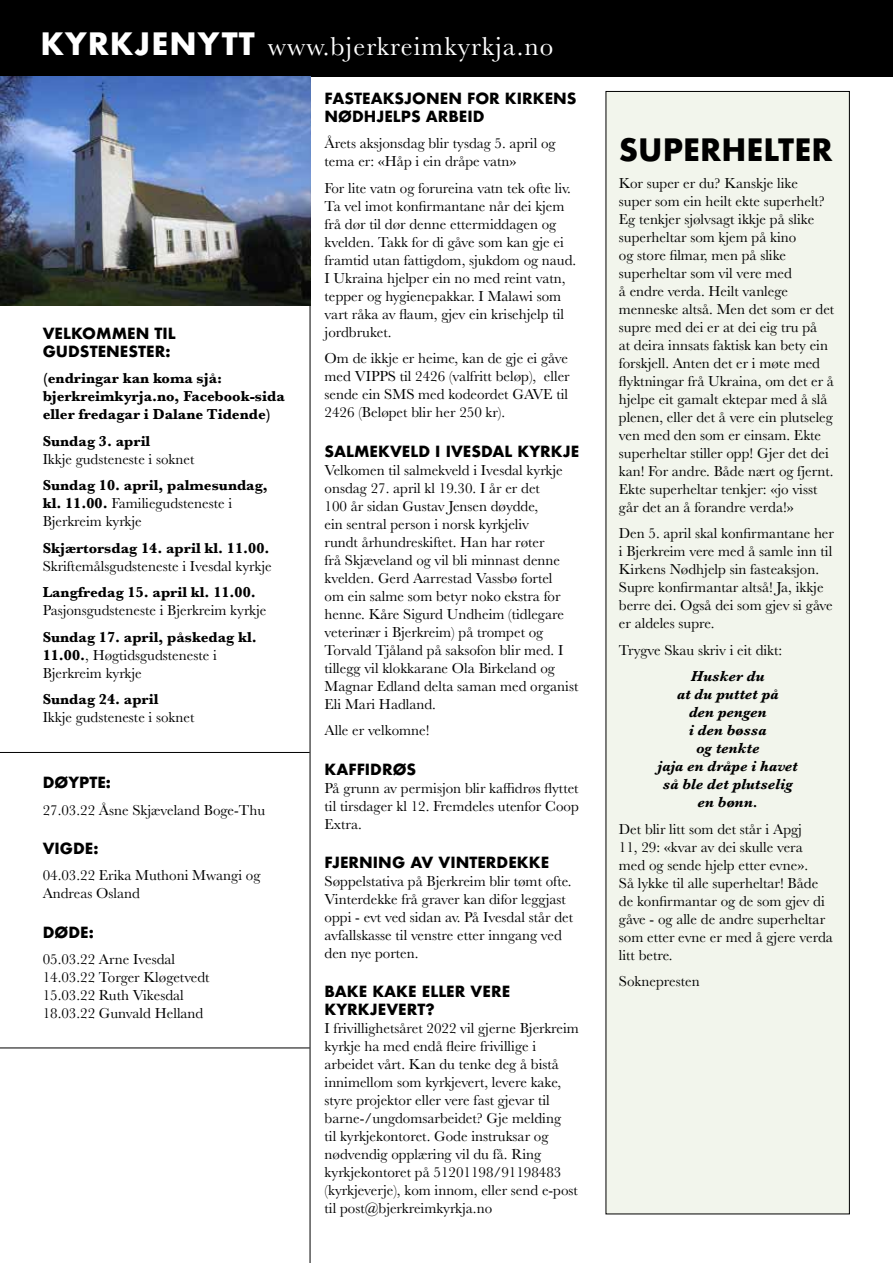
<style>
.page{position:relative;width:893px;height:1263px;background:#fff}
.page>*{position:absolute;margin:0;border:0;box-sizing:border-box;transform-origin:0 0}
.t1{font:700 30px "Futura";color:#000}
.t2{font:27px "Baskerville";letter-spacing:.04em;color:#fff}
.t3{font:15px/18px "Baskerville";color:#000}
.t4{font:700 15px/18px "Baskerville";color:#000}
.t5{font:700 15px/18px "Futura";color:#000}
.t6{font:italic 700 15px/18px "Baskerville";color:#000;text-align:center}
.s1{font-family:"Futura";font-weight:700;font-size:30px}
.s2{font-weight:400}
.s3{font-weight:700}
</style>
<div class="page">
<div style="left:0;top:0;width:893px;height:77px;background:#000"></div>
<hr style="left:310px;top:77px;width:1px;height:1186px;background:#000">
<hr style="left:0;top:752px;width:310px;height:1px;background:#000">
<hr style="left:0;top:1047px;width:310px;height:1px;background:#000">
<img style="left:0;top:77px;width:310px;height:229px">
<div style="left:606px;top:91px;width:243px;height:1123px;background:#f2f5ec"></div>
<h2 class="t2" style="left:41px;top:29px;width:514px"><span class="s1">KYRKJENYTT</span> www.bjerkreimkyrkja.no</h2>
<p class="t5" style="left:43px;top:324px;width:135px">VELKOMMEN TIL<br>GUDSTENESTER:</p>
<p class="t4" style="left:43px;top:370px;width:244px">(endringar kan koma sjå: bjerkreimkyrja.no, Facebook-sida eller fredagar i Dalane Tidende)</p>
<p class="t4" style="left:43px;top:432px;width:109px">Sundag 3. april</p>
<p class="t3" style="left:43px;top:450px;width:153px">Ikkje gudsteneste i soknet</p>
<p class="t4" style="left:43px;top:477px;width:227px">Sundag 10. april, palmesundag, kl. 11.00. <span class="s2">Familiegudsteneste i<br>Bjerkreim kyrkje</span></p>
<p class="t4" style="left:43px;top:539px;width:228px">Skjærtorsdag 14. april kl. 11.00.</p>
<p class="t3" style="left:43px;top:557px;width:230px">Skriftemålsgudsteneste i Ivesdal kyrkje</p>
<p class="t4" style="left:43px;top:584px;width:215px">Langfredag 15. april kl. 11.00.</p>
<p class="t3" style="left:43px;top:602px;width:225px">Pasjonsgudsteneste i Bjerkreim kyrkje</p>
<p class="t3" style="left:43px;top:628px;width:216px"><span class="s3">Sundag 17. april, påskedag kl.<br>11.00.</span>, Høgtidsgudsteneste i<br>Bjerkreim kyrkje</p>
<p class="t4" style="left:43px;top:691px;width:117px">Sundag 24. april</p>
<p class="t3" style="left:43px;top:709px;width:153px">Ikkje gudsteneste i soknet</p>
<p class="t5" style="left:43px;top:773px;width:70px">DØYPTE:</p>
<p class="t3" style="left:43px;top:801px;width:224px">27.03.22 Åsne Skjæveland Boge-Thu</p>
<p class="t5" style="left:43px;top:839px;width:57px">VIGDE:</p>
<p class="t3" style="left:43px;top:867px;width:219px">04.03.22 Erika Muthoni Mwangi og<br>Andreas Osland</p>
<p class="t5" style="left:43px;top:923px;width:53px">DØDE:</p>
<p class="t3" style="left:43px;top:951px;width:168px">05.03.22 Arne Ivesdal<br>14.03.22 Torger Kløgetvedt<br>15.03.22 Ruth Vikesdal<br>18.03.22 Gunvald Helland</p>
<p class="t5" style="left:325px;top:89px;width:253px">FASTEAKSJONEN FOR KIRKENS<br>NØDHJELPS ARBEID</p>
<p class="t3" style="left:325px;top:135px;width:233px">Årets aksjonsdag blir tysdag 5. april og tema er: «Håp i ein dråpe vatn»</p>
<p class="t3" style="left:325px;top:179px;width:253px">For lite vatn og forureina vatn tek ofte liv.<br>Ta vel imot konfirmantane når dei kjem frå dør til dør denne ettermiddagen og kvelden. Takk for di gåve som kan gje ei framtid utan fattigdom, sjukdom og naud.<br>I Ukraina hjelper ein no med reint vatn, tepper og hygienepakkar. I Malawi som vart råka av flaum, gjev ein krisehjelp til jordbruket.</p>
<p class="t3" style="left:325px;top:350px;width:247px;text-align:justify">Om de ikkje er heime, kan de gje ei gåve med VIPPS til 2426 (valfritt beløp), eller sende ein SMS med kodeordet GAVE til 2426 (Beløpet blir her 250 kr).</p>
<p class="t5" style="left:325px;top:442px;width:256px">SALMEKVELD I IVESDAL KYRKJE</p>
<p class="t3" style="left:325px;top:461px;width:255px">Velkomen til salmekveld i Ivesdal kyrkje onsdag 27. april kl 19.30. I år er det<br>100 år sidan Gustav Jensen døydde,<br>ein sentral person i norsk kyrkjeliv<br>rundt århundreskiftet. Han har røter<br>frå Skjæveland og vil bli minnast denne kvelden. Gerd Aarrestad Vassbø fortel<br>om ein salme som betyr noko ekstra for henne. Kåre Sigurd Undheim (tidlegare veterinær i Bjerkreim) på trompet og Torvald Tjåland på saksofon blir med. I tillegg vil klokkarane Ola Birkeland og Magnar Edland delta saman med organist Eli Mari Hadland.</p>
<p class="t3" style="left:325px;top:722px;width:106px">Alle er velkomne!</p>
<p class="t5" style="left:325px;top:760px;width:93px">KAFFIDRØS</p>
<p class="t3" style="left:325px;top:779px;width:256px;text-align:justify">På grunn av permisjon blir kaffidrøs flyttet til tirsdager kl 12. Fremdeles utenfor Coop Extra.</p>
<p class="t5" style="left:325px;top:853px;width:226px">FJERNING AV VINTERDEKKE</p>
<p class="t3" style="left:325px;top:872px;width:250px">Søppelstativa på Bjerkreim blir tømt ofte.<br>Vinterdekke frå graver kan difor leggjast oppi - evt ved sidan av. På Ivesdal står det avfallskasse til venstre etter inngang ved den nye porten.</p>
<p class="t5" style="left:325px;top:982px;width:187px">BAKE KAKE ELLER VERE<br>KYRKJEVERT?</p>
<p class="t3" style="left:325px;top:1019px;width:256px">I frivillighetsåret 2022 vil gjerne Bjerkreim kyrkje ha med endå fleire frivillige i arbeidet vårt. Kan du tenke deg å bistå innimellom som kyrkjevert, levere kake, styre projektor eller vere fast gjevar til barne-/ungdomsarbeidet? Gje melding<br>til kyrkjekontoret. Gode instruksar og nødvendig opplæring vil du få. Ring kyrkjekontoret på 51201198/91198483 (kyrkjeverje), kom innom, eller send e-post til post@bjerkreimkyrkja.no</p>
<h1 class="t1" style="left:619px;top:128px;width:215px">SUPERHELTER</h1>
<p class="t3" style="left:619px;top:174px;width:217px">Kor super er du? Kanskje like super som ein heilt ekte superhelt?<br>Eg tenkjer sjølvsagt ikkje på slike superheltar som kjem på kino<br>og store filmar, men på slike superheltar som vil vere med<br>å endre verda. Heilt vanlege menneske altså. Men det som er det supre med dei er at dei eig tru på<br>at deira innsats faktisk kan bety ein forskjell. Anten det er i møte med flyktningar frå Ukraina, om det er å hjelpe eit gamalt ektepar med å slå plenen, eller det å vere ein plutseleg ven med den som er einsam. Ekte superheltar stiller opp! Gjer det dei kan! For andre. Både nært og fjernt.<br>Ekte superheltar tenkjer: «jo visst går det an å forandre verda!»</p>
<p class="t3" style="left:619px;top:525px;width:217px">Den 5. april skal konfirmantane her i Bjerkreim vere med å samle inn til<br>Kirkens Nødhjelp sin fasteaksjon.<br>Supre konfirmantar altså! Ja, ikkje berre dei. Også dei som gjev si gåve er aldeles supre.</p>
<p class="t3" style="left:619px;top:641px;width:165px">Trygve Skau skriv i eit dikt:</p>
<p class="t6" style="left:658px;top:667px;width:142px">Husker du<br>at du puttet på<br>den pengen<br>i den bøssa<br>og tenkte<br>jaja en dråpe i havet så ble det plutselig en bønn.</p>
<p class="t3" style="left:619px;top:820px;width:215px">Det blir litt som det står i Apgj<br>11, 29: «kvar av dei skulle vera med og sende hjelp etter evne».<br>Så lykke til alle superheltar! Både de konfirmantar og de som gjev di gåve - og alle de andre superheltar som etter evne er med å gjere verda litt betre.</p>
<p class="t3" style="left:619px;top:973px;width:82px">Soknepresten</p>
</div>
